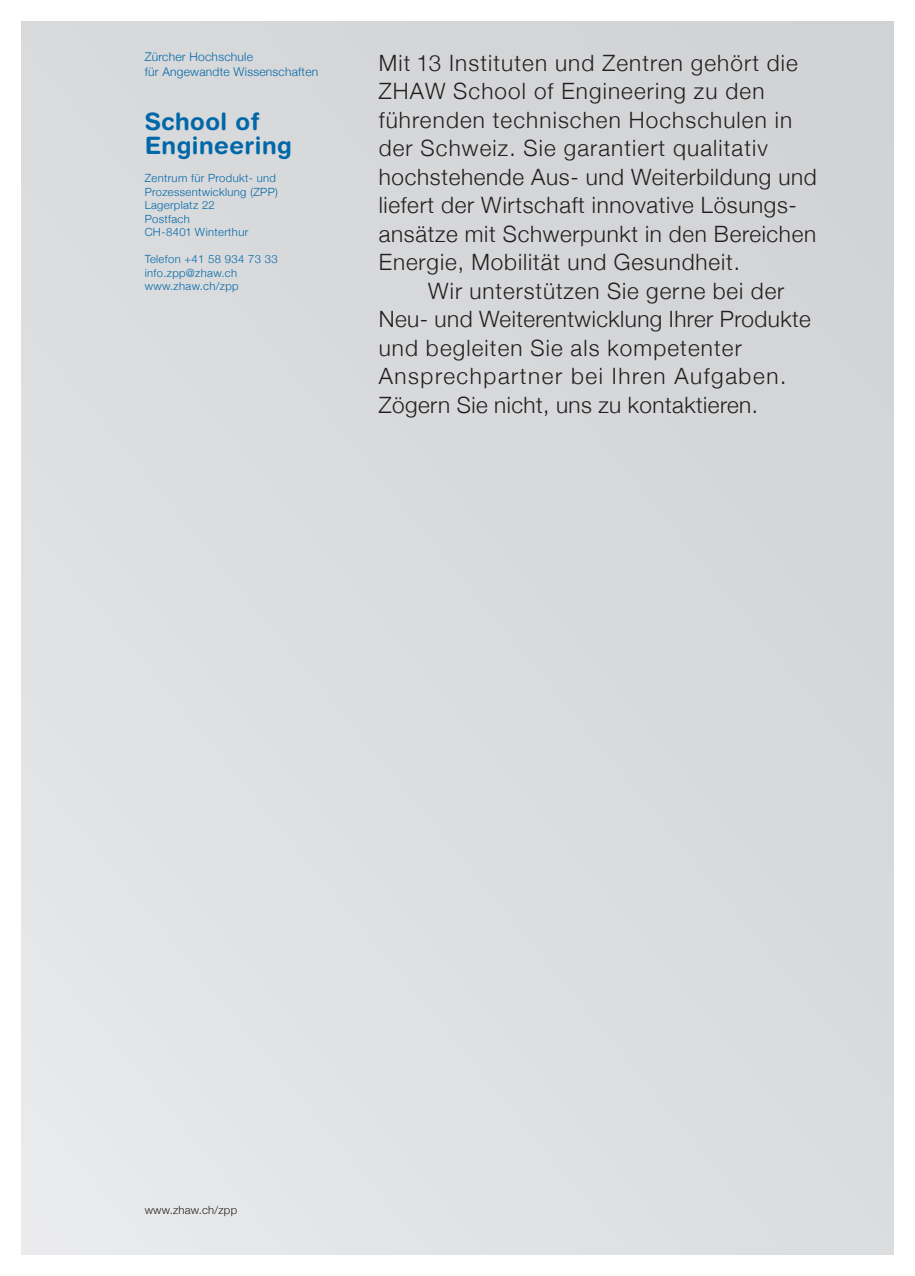
<style>
.page{position:relative;width:915px;height:1276px;background:#fff}
.page>*{position:absolute;margin:0;border:0;box-sizing:border-box;transform-origin:0 0}
.t1{font:700 24px/24px "Helvetica Rounded";letter-spacing:.02em;color:#0068a9}
.t2{font:300 22.5px/28.5px "Helvetica Neue";letter-spacing:.04em;color:#231f20}
.t3{font:300 12px/15px "Helvetica Neue";letter-spacing:.02em;color:#0068a9}
.t4{font:300 11.25px/13.5px "Helvetica Neue";letter-spacing:.03em;color:#0068a9}
.t5{font:300 11.25px "Helvetica Neue";letter-spacing:.02em;color:#231f20}
</style>
<div class="page">
<div style="left:21px;top:21px;width:872px;height:1233px;background:#dadbdd"></div>
<p class="t3" style="left:145px;top:48px;width:175px">Zürcher Hochschule<br>für Angewandte Wissenschaften</p>
<p class="t1" style="left:145px;top:109px;width:149px">School of<br>Engineering</p>
<p class="t4" style="left:145px;top:170px;width:135px">Zentrum für Produkt- und<br>Prozessentwicklung (ZPP)<br>Lagerplatz 22<br>Postfach<br>CH-8401 Winterthur</p>
<p class="t4" style="left:145px;top:251px;width:134px">Telefon +41 58 934 73 33 info.zpp@zhaw.ch www.zhaw.ch/zpp</p>
<p class="t2" style="left:378px;top:47px;width:439px">Mit 13 Instituten und Zentren gehört die ZHAW School of Engineering zu den führenden technischen Hochschulen in der Schweiz. Sie garantiert qualitativ hochstehende Aus- und Weiterbildung und liefert der Wirtschaft innovative Lösungs&shy;ansätze mit Schwerpunkt in den Bereichen Energie, Mobilität und Gesundheit.</p>
<p class="t2" style="left:378px;top:275px;width:433px;text-indent:49px">Wir unterstützen Sie gerne bei der Neu- und Weiterentwicklung Ihrer Produkte und begleiten Sie als kompetenter Ansprechpartner bei Ihren Aufgaben.<br>Zögern Sie nicht, uns zu kontaktieren.</p>
<p class="t5" style="left:145px;top:1200px;width:94px">www.zhaw.ch/zpp</p>
</div>
